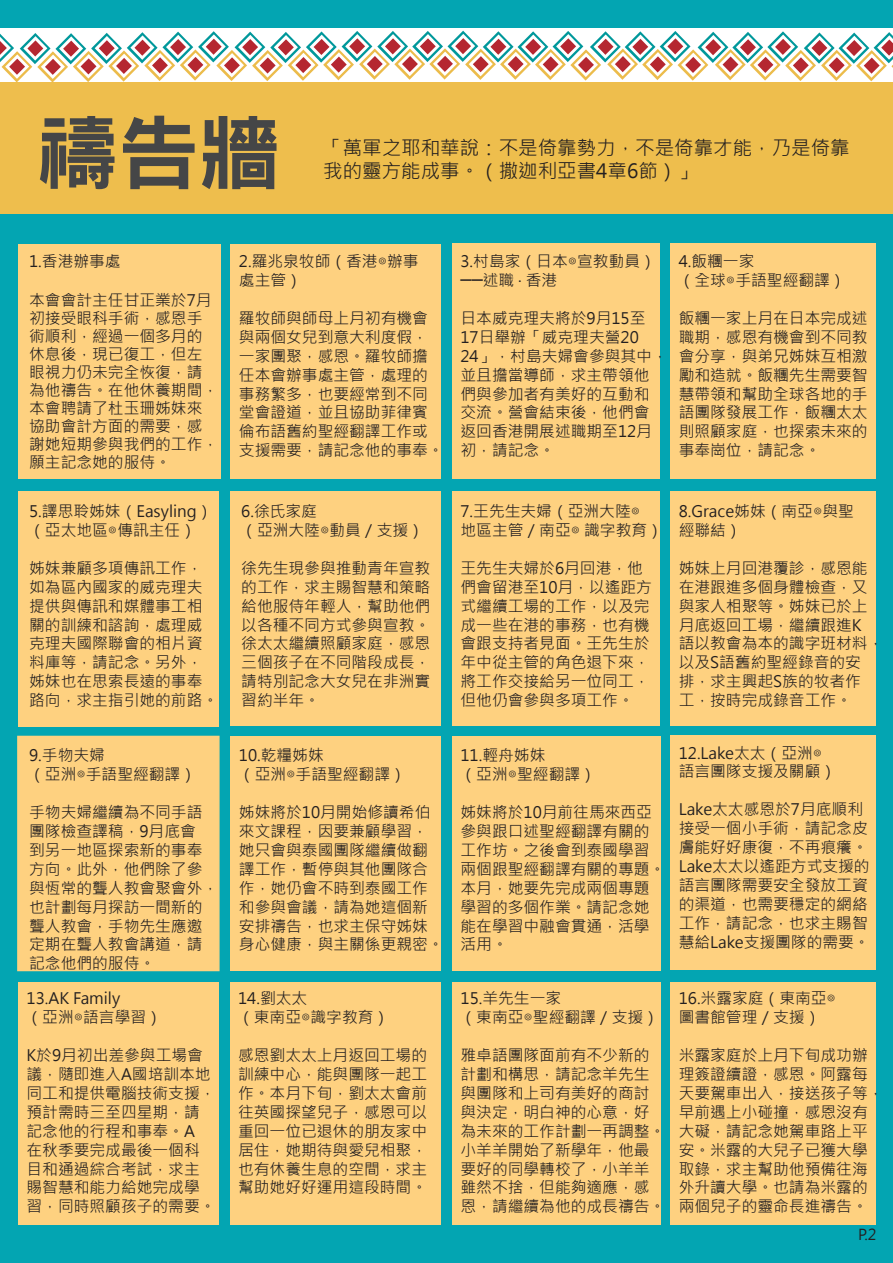
<style>
.page{position:relative;width:893px;height:1263px;background:#fff}
.page>*{position:absolute;margin:0;border:0;box-sizing:border-box;transform-origin:0 0}
.t1{font:81px "DFN Hei XB HK BF";color:#454647}
.t2{font:19.5px/23.4px "Microsoft Jheng Hei";color:#231f20}
.t3{font:16.5px "Arial";color:#231f20}
.t4{font:15.75px/18.9px "Microsoft Jheng Hei";color:#231f20}
.t5{font:15px "Microsoft Jheng Hei";color:#231f20}
</style>
<div class="page">
<div style="left:0;top:83px;width:893px;height:132px;background:#eebe4d"></div>
<svg style="left:0;top:31px;width:893px;height:52px"></svg>
<div style="left:0;top:0;width:893px;height:27px;background:#03a5b2"></div>
<div style="left:0;top:214px;width:893px;height:1049px;background:#03a5b2"></div>
<div style="left:19px;top:244px;width:202px;height:234px;background:#fed180"></div>
<div style="left:19px;top:491px;width:200px;height:236px;background:#fed180"></div>
<div style="left:17px;top:736px;width:203px;height:235px;background:#fed180;border:2px solid #fed180"></div>
<div style="left:19px;top:982px;width:200px;height:242px;background:#fed180"></div>
<div style="left:230px;top:245px;width:211px;height:234px;background:#fed180"></div>
<div style="left:230px;top:491px;width:211px;height:234px;background:#fed180"></div>
<div style="left:230px;top:736px;width:211px;height:234px;background:#fed180"></div>
<div style="left:452px;top:244px;width:207px;height:235px;background:#fed180"></div>
<div style="left:452px;top:491px;width:207px;height:234px;background:#fed180"></div>
<div style="left:452px;top:737px;width:208px;height:234px;background:#fed180"></div>
<div style="left:670px;top:982px;width:206px;height:242px;background:#fed180"></div>
<div style="left:452px;top:982px;width:208px;height:242px;background:#fed180"></div>
<div style="left:670px;top:244px;width:206px;height:235px;background:#fed180"></div>
<div style="left:670px;top:491px;width:206px;height:235px;background:#fed180"></div>
<div style="left:670px;top:736px;width:206px;height:234px;background:#fed180"></div>
<div style="left:230px;top:982px;width:211px;height:242px;background:#fed180"></div>
<h1 class="t1" style="left:37px;top:112px;width:245px">禱告牆</h1>
<p class="t2" style="left:323px;top:136px;width:528px">「萬軍之耶和華說：不是倚靠勢力，不是倚靠才能，乃是倚靠我的靈方能成事。（撒迦利亞書4章6節）」</p>
<p class="t4" style="left:29px;top:252px;width:93px">1.香港辦事處</p>
<p class="t4" style="left:29px;top:291px;width:190px;line-height:18px">本會會計主任甘正業於7月初接受眼科手術，感恩手術順利，經過一個多月的休息後，現已復工，但左眼視力仍未完全恢復，請為他禱告。在他休養期間，本會聘請了杜玉珊姊妹來協助會計方面的需要，感謝她短期參與我們的工作，願主記念她的服侍。</p>
<p class="t3" style="left:44px;top:439px;width:14px">••</p>
<p class="t4" style="left:29px;top:502px;width:185px">5.譯思聆姊妹（Easyling）（亞太地區◎傳訊主任）</p>
<p class="t4" style="left:29px;top:559px;width:190px">姊妹兼顧多項傳訊工作，如為區內國家的威克理夫提供與傳訊和媒體事工相關的訓練和諮詢，處理威克理夫國際聯會的相片資料庫等，請記念。另外，姊妹也在思索長遠的事奉路向，求主指引她的前路。</p>
<p class="t4" style="left:29px;top:746px;width:168px">9.手物夫婦<br>（亞洲◎手語聖經翻譯）</p>
<p class="t4" style="left:29px;top:803px;width:191px">手物夫婦繼續為不同手語團隊檢查譯稿，9月底會<br>到另一地區探索新的事奉方向。此外，他們除了參與恆常的聾人教會聚會外，也計劃每月探訪一間新的聾人教會，手物先生應邀定期在聾人教會講道，請記念他們的服侍。</p>
<p class="t4" style="left:27px;top:989px;width:137px">13.AK Family<br>（亞洲◎語言學習）</p>
<p class="t4" style="left:27px;top:1046px;width:191px">K於9月初出差參與工場會議，隨即進入A國培訓本地同工和提供電腦技術支援，預計需時三至四星期，請記念他的行程和事奉。A<br>在秋季要完成最後一個科目和通過綜合考試，求主賜智慧和能力給她完成學習，同時照顧孩子的需要。</p>
<p class="t4" style="left:239px;top:252px;width:181px">2.羅兆泉牧師（香港◎辦事處主管）</p>
<p class="t4" style="left:239px;top:309px;width:206px">羅牧師與師母上月初有機會與兩個女兒到意大利度假，一家團聚，感恩。羅牧師擔任本會辦事處主管，處理的事務繁多，也要經常到不同堂會證道，並且協助菲律賓倫布語舊約聖經翻譯工作或支援需要，請記念他的事奉。</p>
<p class="t4" style="left:241px;top:502px;width:184px">6.徐氏家庭<br>（亞洲大陸◎動員／支援）</p>
<p class="t4" style="left:241px;top:559px;width:191px;text-align:justify">徐先生現參與推動青年宣教的工作，求主賜智慧和策略給他服侍年輕人，幫助他們以各種不同方式參與宣教。徐太太繼續照顧家庭，感恩三個孩子在不同階段成長，請特別記念大女兒在非洲實習約半年。</p>
<p class="t4" style="left:239px;top:746px;width:168px">10.乾糧姊妹<br>（亞洲◎手語聖經翻譯）</p>
<p class="t4" style="left:239px;top:803px;width:206px">姊妹將於10月開始修讀希伯來文課程，因要兼顧學習，她只會與泰國團隊繼續做翻譯工作，暫停與其他團隊合作，她仍會不時到泰國工作和參與會議，請為她這個新安排禱告，也求主保守姊妹身心健康，與主關係更親密。</p>
<p class="t4" style="left:238px;top:989px;width:153px">14.劉太太<br>（東南亞◎識字教育）</p>
<p class="t4" style="left:238px;top:1046px;width:191px;text-align:justify">感恩劉太太上月返回工場的訓練中心，能與團隊一起工作。本月下旬，劉太太會前往英國探望兒子，感恩可以重回一位已退休的朋友家中居住，她期待與愛兒相聚，也有休養生息的空間，求主幫助她好好運用這段時間。</p>
<p class="t4" style="left:460px;top:252px;width:197px">3.村島家（日本◎宣教動員）──述職 ‧ 香港</p>
<p class="t4" style="left:460px;top:309px;width:209px">日本威克理夫將於9月15至<br>17日舉辦「威克理夫營20<br>24」，村島夫婦會參與其中，並且擔當導師，求主帶領他們與參加者有美好的互動和交流。營會結束後，他們會返回香港開展述職期至12月初，請記念。</p>
<p class="t4" style="left:679px;top:252px;width:168px">4.飯糰一家<br>（全球◎手語聖經翻譯）</p>
<p class="t4" style="left:679px;top:309px;width:190px;text-align:justify">飯糰一家上月在日本完成述職期，感恩有機會到不同教會分享，與弟兄姊妹互相激勵和造就。飯糰先生需要智慧帶領和幫助全球各地的手語團隊發展工作，飯糰太太則照顧家庭，也探索未來的事奉崗位，請記念。</p>
<p class="t4" style="left:460px;top:502px;width:204px">7.王先生夫婦（亞洲大陸◎<br>地區主管／南亞◎ 識字教育）</p>
<p class="t4" style="left:460px;top:559px;width:193px">王先生夫婦於6月回港，他們會留港至10月，以遙距方式繼續工場的工作，以及完成一些在港的事務，也有機會跟支持者見面。王先生於年中從主管的角色退下來，將工作交接給另一位同工，但他仍會參與多項工作。</p>
<p class="t4" style="left:460px;top:746px;width:137px">11.輕舟姊妹<br>（亞洲◎聖經翻譯）</p>
<p class="t4" style="left:460px;top:803px;width:206px">姊妹將於10月前往馬來西亞參與跟口述聖經翻譯有關的工作坊。之後會到泰國學習兩個跟聖經翻譯有關的專題。本月，她要先完成兩個專題學習的多個作業。請記念她能在學習中融會貫通，活學活用。</p>
<p class="t4" style="left:460px;top:989px;width:200px">15.羊先生一家<br>（東南亞◎聖經翻譯／支援）</p>
<p class="t4" style="left:460px;top:1046px;width:206px">雅卓語團隊面前有不少新的計劃和構思，請記念羊先生與團隊和上司有美好的商討與決定，明白神的心意，好為未來的工作計劃一再調整。小羊羊開始了新學年，他最要好的同學轉校了，小羊羊雖然不捨，但能夠適應，感恩，請繼續為他的成長禱告。</p>
<p class="t4" style="left:679px;top:502px;width:177px">8.Grace姊妹（南亞◎與聖經聯結）</p>
<p class="t4" style="left:679px;top:559px;width:206px">姊妹上月回港覆診，感恩能在港跟進多個身體檢查，又與家人相聚等。姊妹已於上月底返回工場，繼續跟進K<br>語以教會為本的識字班材料，以及S語舊約聖經錄音的安<br>排，求主興起S族的牧者作<br>工，按時完成錄音工作。</p>
<p class="t4" style="left:679px;top:743px;width:159px">12.Lake太太（亞洲◎語言團隊支援及關顧）</p>
<p class="t4" style="left:679px;top:800px;width:192px">Lake太太感恩於7月底順利接受一個小手術，請記念皮膚能好好康復，不再痕癢。<br>Lake太太以遙距方式支援的語言團隊需要安全發放工資的渠道，也需要穩定的網絡工作，請記念，也求主賜智慧給Lake支援團隊的需要。</p>
<p class="t4" style="left:679px;top:989px;width:159px">16.米露家庭（東南亞◎圖書館管理／支援）</p>
<p class="t4" style="left:679px;top:1046px;width:206px">米露家庭於上月下旬成功辦理簽證續證，感恩。阿露每天要駕車出入，接送孩子等，早前遇上小碰撞，感恩沒有大礙，請記念她駕車路上平安。米露的大兒子已獲大學取錄，求主幫助他預備往海外升讀大學。也請為米露的兩個兒子的靈命長進禱告。</p>
<p class="t5" style="left:858px;top:1225px;width:20px">P.2</p>
</div>
